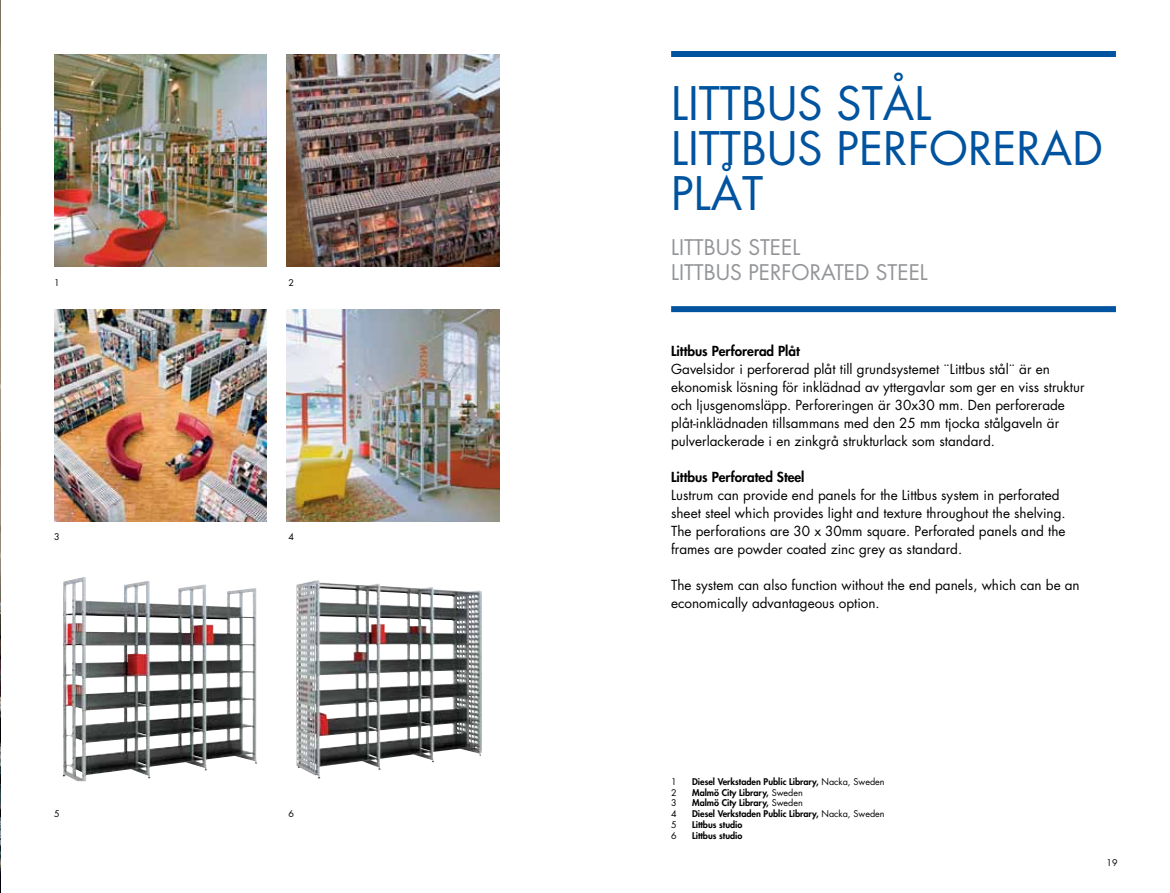
<style>
.page{position:relative;width:1170px;height:893px;background:#fff}
.page>*{position:absolute;margin:0;border:0;box-sizing:border-box;transform-origin:0 0}
.t1{font:45px "Futura";color:#00539f}
.t2{font:21px "Futura";color:#939598}
.t3{font:13.5px/18px "Futura";color:#000}
.t4{font:800 13.5px "Futura";color:#000}
.t5{font:800 9px "Futura";color:#000}
.t6{font:9px "Futura";color:#000}
.s1{font-weight:400}
</style>
<div class="page">
<img style="left:0;top:0;width:1px;height:893px">
<div style="left:671px;top:51px;width:444px;height:6px;background:#00539f"></div>
<div style="left:671px;top:306px;width:444px;height:6px;background:#00539f"></div>
<img style="left:54px;top:54px;width:213px;height:213px">
<img style="left:63px;top:577px;width:194px;height:204px">
<img style="left:286px;top:54px;width:213px;height:213px">
<img style="left:286px;top:309px;width:213px;height:213px">
<img style="left:54px;top:309px;width:213px;height:213px">
<img style="left:296px;top:580px;width:186px;height:199px">
<h1 class="t1" style="left:671px;top:73px;width:40px">Littbus</h1>
<h1 class="t1" style="left:836px;top:73px;width:96px">STåL</h1>
<p class="t6" style="left:54px;top:277px;width:7px">1</p>
<p class="t6" style="left:288px;top:277px;width:7px">2</p>
<h1 class="t1" style="left:671px;top:118px;width:22px">littbus</h1>
<h1 class="t1" style="left:836px;top:118px;width:28px">perforerad</h1>
<h1 class="t1" style="left:671px;top:163px;width:83px">plåt</h1>
<h2 class="t2" style="left:671px;top:233px;width:11px">littbus</h2>
<h2 class="t2" style="left:748px;top:233px;width:12px">steel</h2>
<h2 class="t2" style="left:671px;top:258px;width:11px">littbus</h2>
<h2 class="t2" style="left:748px;top:258px;width:13px">perforated</h2>
<h2 class="t2" style="left:875px;top:258px;width:12px">steel</h2>
<p class="t6" style="left:54px;top:530px;width:7px">3</p>
<p class="t6" style="left:288px;top:530px;width:7px">4</p>
<p class="t4" style="left:671px;top:342px;width:130px">Littbus Perforerad Plåt</p>
<p class="t3" style="left:671px;top:360px;width:415px">Gavelsidor i perforerad plåt till grundsystemet ¨Littbus stål¨ är en ekonomisk lösning för inklädnad av yttergavlar som ger en viss struktur och ljusgenomsläpp. Perforeringen är 30x30 mm. Den perforerade plåt-inklädnaden tillsammans med den 25 mm tjocka stålgaveln är pulverlackerade i en zinkgrå strukturlack som standard.</p>
<p class="t4" style="left:671px;top:468px;width:135px">Littbus Perforated Steel</p>
<p class="t3" style="left:671px;top:486px;width:396px">Lustrum can provide end panels for the Littbus system in perforated sheet steel which provides light and texture throughout the shelving.<br>The perforations are 30 x 30mm square. Perforated panels and the frames are powder coated zinc grey as standard.</p>
<p class="t3" style="left:671px;top:576px;width:410px">The system can also function without the end panels, which can be an economically advantageous option.</p>
<p class="t6" style="left:54px;top:807px;width:7px">5</p>
<p class="t6" style="left:288px;top:807px;width:7px">6</p>
<p class="t6" style="left:671px;top:775px;width:7px">1</p>
<p class="t5" style="left:692px;top:775px;width:194px">Diesel Verkstaden Public Library, <span class="s1">Nacka, Sweden</span></p>
<p class="t6" style="left:671px;top:786px;width:7px">2</p>
<p class="t5" style="left:692px;top:786px;width:112px">Malmö City Library, <span class="s1">Sweden</span></p>
<p class="t6" style="left:671px;top:797px;width:7px">3</p>
<p class="t5" style="left:692px;top:797px;width:112px">Malmö City Library, <span class="s1">Sweden</span></p>
<p class="t6" style="left:671px;top:808px;width:7px">4</p>
<p class="t5" style="left:692px;top:808px;width:194px">Diesel Verkstaden Public Library, <span class="s1">Nacka, Sweden</span></p>
<p class="t6" style="left:671px;top:818px;width:7px">5</p>
<p class="t5" style="left:692px;top:819px;width:52px">Littbus studio</p>
<p class="t6" style="left:671px;top:829px;width:7px">6</p>
<p class="t5" style="left:692px;top:829px;width:52px">Littbus studio</p>
<p class="t6" style="left:1106px;top:856px;width:13px">19</p>
</div>
